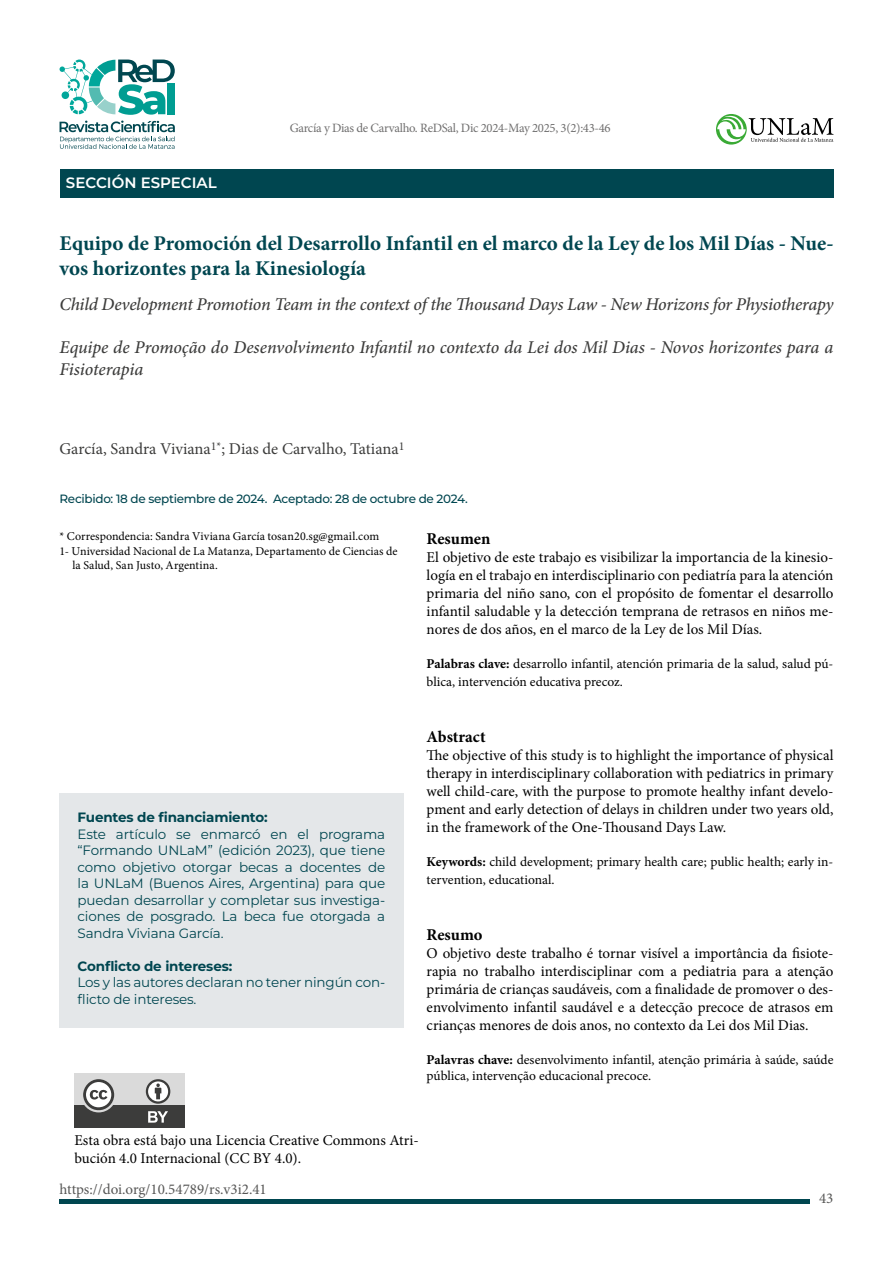
<style>
.page{position:relative;width:893px;height:1263px;background:#fff}
.page>*{position:absolute;margin:0;border:0;box-sizing:border-box;transform-origin:0 0}
.t1{font:700 21px/25.2px "Minion Pro";color:#004650}
.t2{font:italic 500 18px/21.6px "Minion Pro";letter-spacing:-.01em;color:#3c3c3b}
.t3{font:16.5px "Minion Pro";color:#3c3c3b}
.t4{font:700 16.5px "Minion Pro";color:#000}
.t5{font:15px/18px "Minion Pro";color:#000;text-align:justify}
.t6{font:15px "Minion Pro";color:#575756}
.t7{font:600 15px "Montserrat";color:#fff}
.t8{font:13.5px/16.5px "Montserrat";letter-spacing:-.01em;color:#004650;text-align:justify}
.t9{font:13.5px/18px "Minion Pro";color:#000}
.t10{font:700 13.5px "Montserrat";letter-spacing:-.01em;color:#004650}
.t11{font:12.75px "Minion Pro";letter-spacing:-.025em;color:#706f6f}
.t12{font:12px "Minion Pro";letter-spacing:.005em;color:#000}
.t13{font:500 12px "Montserrat";letter-spacing:-.025em;color:#004650}
.s1{font-weight:700}
</style>
<div class="page">
<svg style="left:60px;top:60px;width:115px;height:55px"></svg>
<svg style="left:60px;top:121px;width:115px;height:28px"></svg>
<div style="left:60px;top:169px;width:773px;height:29px;background:#004650"></div>
<svg style="left:716px;top:114px;width:117px;height:31px"></svg>
<hr style="left:60px;top:1199px;width:750px;height:4px;background:#004650">
<div style="left:60px;top:793px;width:344px;height:235px;background:#e4e7e9"></div>
<div style="left:74px;top:1074px;width:111px;height:54px;background:#dadada"></div>
<div style="left:74px;top:1105px;width:111px;height:23px;background:#3c3c3b"></div>
<svg style="left:81px;top:1077px;width:35px;height:35px"></svg>
<svg style="left:146px;top:1079px;width:24px;height:25px"></svg>
<svg style="left:83px;top:1079px;width:31px;height:31px"></svg>
<svg style="left:148px;top:1111px;width:20px;height:11px"></svg>
<p class="t7" style="left:66px;top:173px;width:152px">SECCIÓN ESPECIAL</p>
<p class="t11" style="left:290px;top:119px;width:322px">García y Dias de Carvalho. ReDSal, Dic 2024-May 2025, 3(2):43-46</p>
<h1 class="t1" style="left:60px;top:231px;width:775px">Equipo de Promoción del Desarrollo Infantil en el marco de la Ley de los Mil Días - Nue&shy;vos horizontes para la Kinesiología</h1>
<p class="t2" style="left:60px;top:293px;width:775px">Child Development Promotion Team in the context of the Thousand Days Law - New Horizons for Physiotherapy</p>
<p class="t2" style="left:60px;top:336px;width:775px">Equipe de Promoção do Desenvolvimento Infantil no contexto da Lei dos Mil Dias - Novos horizontes para a<br>Fisioterapia</p>
<p class="t3" style="left:60px;top:438px;width:346px">García, Sandra Viviana<sup>1*</sup>; Dias de Carvalho, Tatiana<sup>1</sup></p>
<p class="t13" style="left:60px;top:490px;width:410px">Recibido: 18 de septiembre de 2024. Aceptado: 28 de octubre de 2024.</p>
<p class="t12" style="left:60px;top:528px;width:321px">* Correspondencia: Sandra Viviana García tosan20.sg@gmail.com</p>
<p class="t12" style="left:60px;top:543px;width:340px">1- Universidad Nacional de La Matanza, Departamento de Ciencias de</p>
<p class="t12" style="left:73px;top:557px;width:147px">la Salud, San Justo, Argentina.</p>
<p class="t10" style="left:78px;top:808px;width:192px">Fuentes de financiamiento:</p>
<p class="t8" style="left:78px;top:825px;width:309px">Este artículo se enmarcó en el programa “Formando UNLaM” (edición 2023), que tiene como objetivo otorgar becas a docentes de la UNLaM (Buenos Aires, Argentina) para que puedan desarrollar y completar sus investiga&shy;ciones de posgrado. La beca fue otorgada a Sandra Viviana García.</p>
<p class="t10" style="left:78px;top:957px;width:156px">Conflicto de intereses:</p>
<p class="t8" style="left:78px;top:974px;width:309px">Los y las autores declaran no tener ningún con&shy;flicto de intereses.</p>
<p class="t4" style="left:427px;top:527px;width:65px">Resumen</p>
<p class="t5" style="left:427px;top:548px;width:408px">El objetivo de este trabajo es visibilizar la importancia de la kinesio&shy;logía en el trabajo en interdisciplinario con pediatría para la atención primaria del niño sano, con el propósito de fomentar el desarrollo infantil saludable y la detección temprana de retrasos en niños me&shy;nores de dos años, en el marco de la Ley de los Mil Días.</p>
<p class="t9" style="left:427px;top:654px;width:408px"><span class="s1">Palabras clave:</span> desarrollo infantil, atención primaria de la salud, salud pú&shy;blica, intervención educativa precoz.</p>
<p class="t4" style="left:427px;top:725px;width:60px">Abstract</p>
<p class="t5" style="left:427px;top:746px;width:408px">The objective of this study is to highlight the importance of physical therapy in interdisciplinary collaboration with pediatrics in primary well child-care, with the purpose to promote healthy infant develo&shy;pment and early detection of delays in children under two years old, in the framework of the One-Thousand Days Law.</p>
<p class="t9" style="left:427px;top:852px;width:408px"><span class="s1">Keywords:</span> child development; primary health care; public health; early in&shy;tervention, educational.</p>
<p class="t4" style="left:427px;top:923px;width:57px">Resumo</p>
<p class="t5" style="left:427px;top:944px;width:408px">O objetivo deste trabalho é tornar visível a importância da fisiote&shy;rapia no trabalho interdisciplinar com a pediatria para a atenção primária de crianças saudáveis, com a finalidade de promover o des&shy;envolvimento infantil saudável e a detecção precoce de atrasos em crianças menores de dois anos, no contexto da Lei dos Mil Dias.</p>
<p class="t9" style="left:427px;top:1051px;width:408px;line-height:16.2px"><span class="s1">Palavras chave:</span> desenvolvimento infantil, atenção primária à saúde, saúde pública, intervenção educacional precoce.</p>
<p class="t5" style="left:74px;top:1131px;width:346px">Esta obra está bajo una Licencia Creative Commons Atri&shy;bución 4.0 Internacional (CC BY 4.0).</p>
<p class="t6" style="left:60px;top:1179px;width:209px">https://doi.org/10.54789/rs.v3i2.41</p>
<p class="t6" style="left:819px;top:1188px;width:16px">43</p>
</div>
